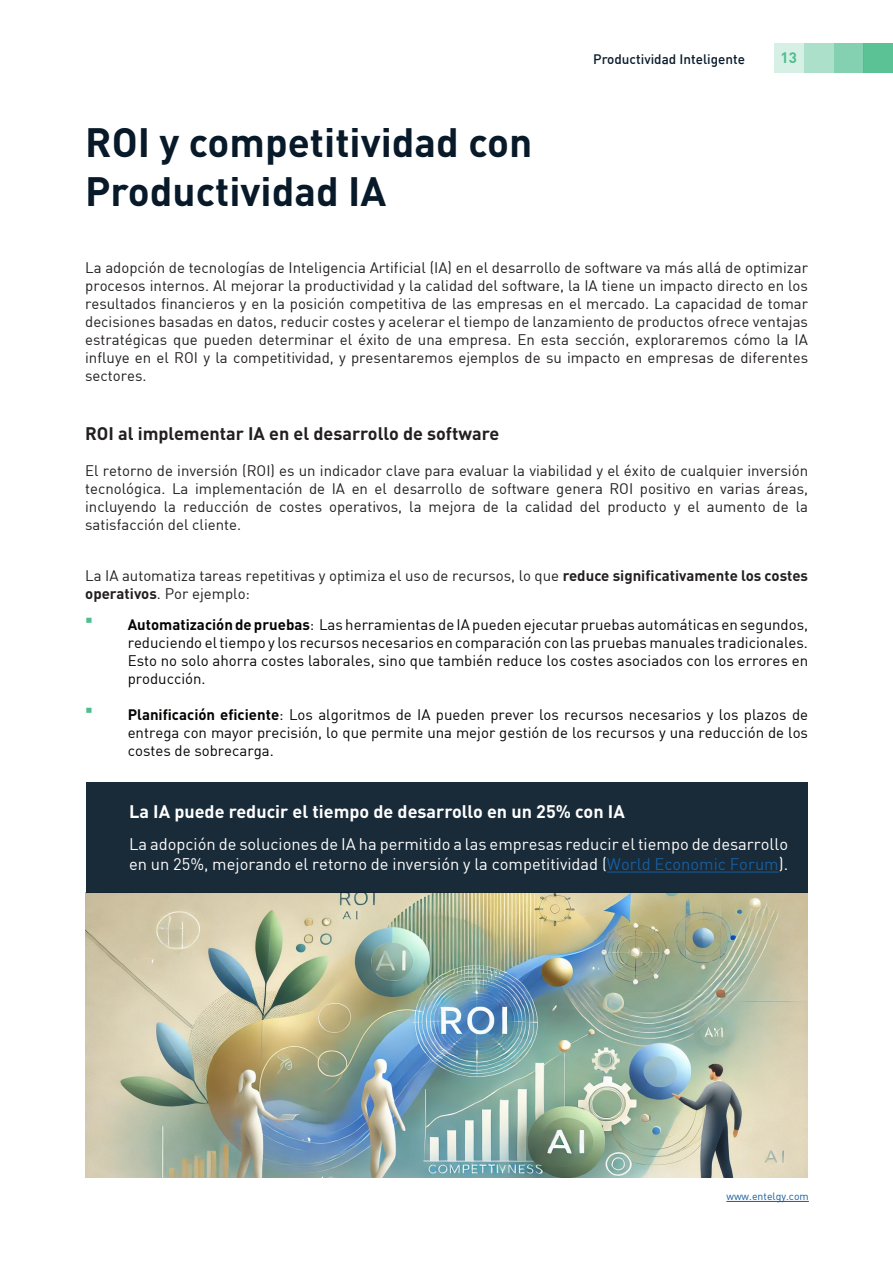
<style>
.page{position:relative;width:893px;height:1263px;background:#fff}
.page>*{position:absolute;margin:0;border:0;box-sizing:border-box;transform-origin:0 0}
.Headline{font:700 40.5px "DIN";color:#081a29}
.Body_Text{font:700 18px "DIN";color:#fff}
.Headline-2{font:700 18px "DIN";color:#231f20}
.Body_Text-2{font:16.5px/19.5px "DIN";color:#fff}
.Body_Text-3{font:15px/18px "DIN";color:#231f20;text-align:justify}
.t1{font:15px/18px "DIN";color:#040503;text-align:justify}
.Body_Text-4{font:700 15px "DIN";color:#4fbe8f}
.Body_Text-5{font:500 13.5px "DIN";color:#081a29}
.Hilite_Italic_Text{font:10.5px "DIN";color:#175d9e}
.s1{font-weight:700}
.s2{color:#175d9e}
</style>
<div class="page">
<img style="left:85px;top:892px;width:722px;height:286px">
<div style="left:86px;top:782px;width:721px;height:110px;background:#192a38"></div>
<hr style="left:607px;top:872px;width:172px;height:1px;background:#175d9e">
<hr style="left:726px;top:1201px;width:83px;height:1px;background:#175d9e">
<div style="left:863px;top:43px;width:30px;height:30px;background:#5bc296"></div>
<div style="left:834px;top:43px;width:29px;height:30px;background:#84d1b1"></div>
<div style="left:804px;top:43px;width:30px;height:30px;background:#ade0cb"></div>
<div style="left:775px;top:43px;width:29px;height:30px;background:#d6f0e5"></div>
<p class="Headline" style="left:85px;top:116px;width:449px">ROI y competitividad con</p>
<p class="Headline" style="left:85px;top:165px;width:303px">Productividad IA</p>
<p class="Body_Text-5" style="left:593px;top:50px;width:153px">Productividad Inteligente</p>
<p class="Body_Text-4" style="left:781px;top:48px;width:18px">13</p>
<p class="Body_Text-3" style="left:85px;top:258px;width:724px">La adopción de tecnologías de Inteligencia Artificial (IA) en el desarrollo de software va más allá de optimizar procesos internos. Al mejorar la productividad y la calidad del software, la IA tiene un impacto directo en los resultados financieros y en la posición competitiva de las empresas en el mercado. La capacidad de tomar decisiones basadas en datos, reducir costes y acelerar el tiempo de lanzamiento de productos ofrece ventajas estratégicas que pueden determinar el éxito de una empresa. En esta sección, exploraremos cómo la IA influye en el ROI y la competitividad, y presentaremos ejemplos de su impacto en empresas de diferentes sectores.</p>
<p class="Headline-2" style="left:85px;top:421px;width:415px">ROI al implementar IA en el desarrollo de software</p>
<p class="Body_Text-3" style="left:85px;top:461px;width:724px">El retorno de inversión (ROI) es un indicador clave para evaluar la viabilidad y el éxito de cualquier inversión tecnológica. La implementación de IA en el desarrollo de software genera ROI positivo en varias áreas, incluyendo la reducción de costes operativos, la mejora de la calidad del producto y el aumento de la satisfacción del cliente.</p>
<p class="Body_Text-3" style="left:85px;top:566px;width:724px">La IA automatiza tareas repetitivas y optimiza el uso de recursos, lo que <span class="s1">reduce significativamente los costes operativos</span>. Por ejemplo:</p>
<p class="t1" style="left:128px;top:615px;width:682px"><span class="s1">Automatización de pruebas</span>: Las herramientas de IA pueden ejecutar pruebas automáticas en segundos, reduciendo el tiempo y los recursos necesarios en comparación con las pruebas manuales tradicionales.<br>Esto no solo ahorra costes laborales, sino que también reduce los costes asociados con los errores en producción.</p>
<p class="t1" style="left:128px;top:705px;width:682px"><span class="s1">Planificación eficiente</span>: Los algoritmos de IA pueden prever los recursos necesarios y los plazos de entrega con mayor precisión, lo que permite una mejor gestión de los recursos y una reducción de los</p>
<p class="Body_Text" style="left:129px;top:800px;width:497px">La IA puede reducir el tiempo de desarrollo en un 25% con IA</p>
<p class="Body_Text-2" style="left:129px;top:834px;width:661px">La adopción de soluciones de IA ha permitido a las empresas reducir el tiempo de desarrollo en un 25%, mejorando el retorno de inversión y la competitividad (<span class="s2">World Economic Forum</span>).</p>
<p class="Hilite_Italic_Text" style="left:726px;top:1189px;width:84px">www.entelgy.com</p>
</div>
